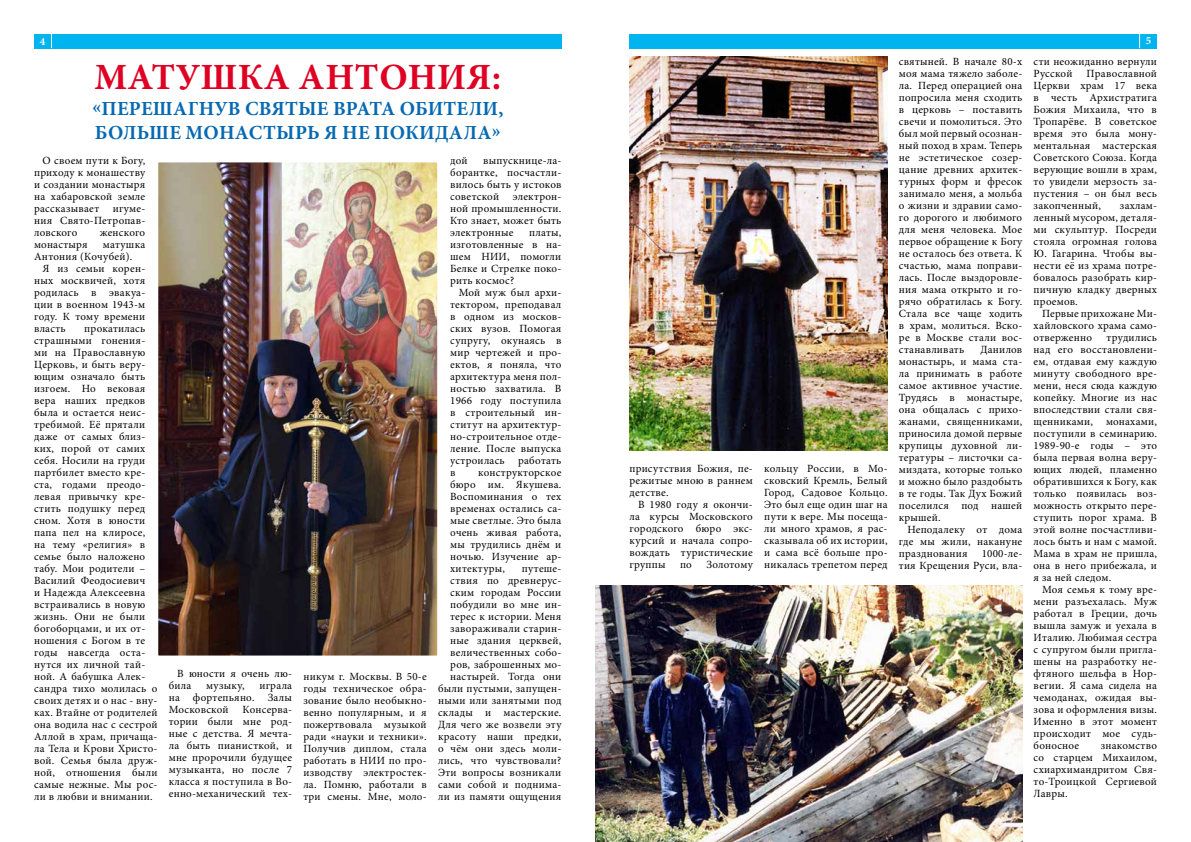
<style>
.page{position:relative;width:1191px;height:842px;background:#fff}
.page>*{position:absolute;margin:0;border:0;box-sizing:border-box;transform-origin:0 0}
.t1{font:700 37px "Minion Pro";letter-spacing:.01em;color:#df0023}
.t2{font:700 20px/24px "Minion Pro";letter-spacing:.01em;color:#0669b2}
.t3{font:11px/12px "Minion Pro";letter-spacing:.02em;color:#000;text-align:justify}
.t4{font:700 11px "Minion Pro";color:#fff}
</style>
<div class="page">
<div style="left:34px;top:34px;width:527px;height:14px;background:#00b5ef"></div>
<div style="left:629px;top:34px;width:528px;height:14px;background:#00b5ef"></div>
<svg style="left:51px;top:34px;width:1px;height:14px"></svg>
<svg style="left:1139px;top:34px;width:1px;height:14px"></svg>
<img style="left:159px;top:163px;width:277px;height:491px">
<div style="left:145px;top:149px;width:305px;height:519px;border:13px solid #fff"></div>
<img style="left:629px;top:57px;width:258px;height:394px">
<img style="left:595px;top:585px;width:427px;height:257px">
<p class="t4" style="left:40px;top:34px;width:7px">4</p>
<p class="t4" style="left:1145px;top:33px;width:7px">5</p>
<h1 class="t1" style="left:94px;top:51px;width:408px">МАТУШКА АНТОНИЯ:</h1>
<h2 class="t2" style="left:92px;top:97px;width:413px">«ПЕРЕШАГНУВ СВЯТЫЕ ВРАТА ОБИТЕЛИ,<br>БОЛЬШЕ МОНАСТЫРЬ Я НЕ ПОКИДАЛА»</h2>
<p class="t3" style="left:34px;top:154px;width:113px;text-indent:9px">О своем пути к Богу, приходу к монашеству и создании монастыря на хабаровской земле рассказывает игуме&shy;ния Свято-Петропав&shy;ловского</p>
<p class="t3" style="left:899px;top:55px;width:125px">святыней. В начале 80-х моя мама тяжело заболе&shy;ла. Перед операцией она попросила меня сходить в церковь – поставить свечи и помолиться. Это был мой первый осознан&shy;ный поход в храм. Теперь не эстетическое созер&shy;цание древних архитек&shy;турных форм и фресок занимало меня, а мольба о жизни и здравии само&shy;го дорогого и любимого для меня человека. Мое первое обращение к Богу не осталось без ответа. К счастью, мама поправи&shy;лась. После выздоровле&shy;ния мама открыто и го&shy;рячо обратилась к Богу.<br>Стала все чаще ходить в храм, молиться. Вско&shy;ре в Москве стали вос&shy;станавливать</p>
<p class="t3" style="left:1033px;top:55px;width:125px">сти неожиданно вернули<br>Русской</p>
<p class="t3" style="left:1033px;top:67px;width:125px;text-indent:53px">Православной Церкви храм 17 века в честь Архистратига Божия Михаила, что в Тропарёве. В советское время это была мону&shy;ментальная мастерская Советского Союза. Когда верующие вошли в храм, то увидели мерзость за&shy;пустения – он был весь закопченный,</p>
<p class="t3" style="left:450px;top:155px;width:19px">дой</p>
<p class="t3" style="left:450px;top:155px;width:113px;text-indent:33px">выпускнице-ла&shy;борантке, посчастли&shy;вилось быть у истоков советской</p>
<p class="t3" style="left:450px;top:191px;width:113px;text-indent:63px">электрон&shy;ной промышленности.<br>Кто знает, может быть электронные</p>
<p class="t3" style="left:1033px;top:199px;width:125px;text-indent:86px">захлам&shy;ленный мусором, деталя&shy;ми скульптур. Посреди стояла огромная голова Ю. Гагарина. Чтобы вы&shy;нести её из храма потре&shy;бовалось разобрать кир&shy;пичную кладку дверных проемов.</p>
<p class="t3" style="left:1033px;top:307px;width:125px;text-indent:9px">Первые прихожане Ми&shy;хайловского храма само&shy;отверженно</p>
<p class="t3" style="left:100px;top:226px;width:47px">женского</p>
<p class="t3" style="left:450px;top:227px;width:113px;text-indent:79px">платы, изготовленные в на&shy;шем НИИ, помогли Белке и Стрелке поко&shy;рить космос?</p>
<p class="t3" style="left:450px;top:287px;width:113px;text-indent:9px">Мой муж был архи&shy;тектором, преподавал в одном из москов&shy;ских вузов. Помогая супругу, окунаясь в мир чертежей и про&shy;ектов, я поняла, что архитектура меня пол&shy;ностью захватила. В 1966 году поступила в строительный ин&shy;ститут на архитектур&shy;но-строительное отде&shy;ление. После выпуска устроилась работать в</p>
<p class="t3" style="left:34px;top:238px;width:55px">монастыря</p>
<p class="t3" style="left:34px;top:238px;width:113px;text-indent:69px">матушка<br>Антония (Кочубей).</p>
<p class="t3" style="left:34px;top:262px;width:113px;text-indent:9px">Я из семьи корен&shy;ных москвичей, хотя родилась в эвакуа&shy;ции в военном 1943-м году. К тому времени власть</p>
<p class="t3" style="left:34px;top:322px;width:125px;text-align:left;text-indent:50px">прокатилась страшными гонения&shy;ми на Православную<br>Церковь, и быть веру&shy;ющим означало быть изгоем. Но вековая вера наших предков была и остается неис&shy;требимой. Её прятали даже от самых близ&shy;ких, порой от самих себя. Носили на груди партбилет вместо кре&shy;ста, годами преодо&shy;левая привычку кре&shy;стить подушку перед сном. Хотя в юности папа пел на клиросе, на тему «религия» в семье было наложено табу. Мои родители –<br>Василий Феодосиевич<br>и Надежда Алексеевна встраивались в новую жизнь. Они не были богоборцами, и их от&shy;ношения с Богом в те годы навсегда оста&shy;нутся их личной тай&shy;ной. А бабушка Алек&shy;сандра тихо молилась о своих детях и о нас - вну&shy;ках. Втайне от родителей она водила нас с сестрой<br>Аллой в храм, причаща&shy;ла Тела и Крови Христо&shy;вой. Семья была друж&shy;ной, отношения были самые нежные. Мы рос&shy;ли в любви и внимании.</p>
<p class="t3" style="left:1033px;top:331px;width:125px;text-indent:73px">трудились над его восстановлени&shy;ем, отдавая ему каждую минуту свободного вре&shy;мени, неся сюда каждую копейку. Многие из нас впоследствии стали свя&shy;щенниками, монахами, поступили в семинарию.<br>1989-90-е годы – это была первая волна веру&shy;ющих людей, пламенно обратившихся к Богу, как только появилась воз&shy;можность открыто пере&shy;ступить порог храма. В этой волне посчастливи&shy;лось быть и нам с мамой.<br>Мама в храм не пришла, она в него прибежала, и я за ней следом.</p>
<p class="t3" style="left:1033px;top:583px;width:125px;text-indent:9px">Моя семья к тому вре&shy;мени разъехалась. Муж работал в Греции, дочь вышла замуж и уехала в Италию. Любимая сестра с супругом были пригла&shy;шены на разработку не&shy;фтяного шельфа в Нор&shy;вегии. Я сама сидела на чемоданах, ожидая вы&shy;зова и оформления визы.<br>Именно в этот момент происходит мое судь&shy;боносное</p>
<p class="t3" style="left:899px;top:343px;width:125px;text-indent:82px">Данилов монастырь, и мама ста&shy;ла принимать в работе самое активное участие.<br>Трудясь в монастыре, она общалась с прихо&shy;жанами, священниками, приносила домой первые крупицы духовной ли&shy;тературы – листочки са&shy;миздата, которые только и можно было раздобыть в те годы. Так Дух Божий поселился под нашей крышей.</p>
<p class="t3" style="left:899px;top:523px;width:125px;text-indent:9px">Неподалеку от дома где мы жили, накануне празднования</p>
<p class="t3" style="left:629px;top:462px;width:125px">присутствия Божия, пе&shy;режитые мною в раннем детстве.</p>
<p class="t3" style="left:629px;top:498px;width:125px;text-indent:9px">В 1980 году я окончи&shy;ла курсы Московского городского бюро экс&shy;курсий и начала сопро&shy;вождать туристические группы</p>
<p class="t3" style="left:764px;top:462px;width:125px">кольцу России, в Мо&shy;сковский Кремль, Белый Город, Садовое Кольцо.<br>Это был еще один шаг на пути к вере. Мы посеща&shy;ли много храмов, я рас&shy;сказывала об их истории, и сама всё больше про&shy;никалась трепетом перед</p>
<p class="t3" style="left:450px;top:467px;width:113px;text-indent:28px">конструкторское бюро им. Якушева.<br>Воспоминания о тех временах остались са&shy;мые светлые. Это была очень живая работа, мы трудились днём и ночью. Изучение ар&shy;хитектуры,</p>
<p class="t3" style="left:899px;top:547px;width:125px;text-align:right">1000-ле-<br>тия Крещения Руси, вла-</p>
<p class="t3" style="left:680px;top:558px;width:13px">по</p>
<p class="t3" style="left:706px;top:558px;width:48px">Золотому</p>
<p class="t3" style="left:438px;top:563px;width:125px;text-align:right">путеше-<br>ствия по древнерус&shy;ским городам России побудили во мне ин&shy;терес к истории. Меня завораживали старин&shy;ные здания церквей, величественных собо&shy;ров, заброшенных мо&shy;настырей. Тогда они были пустыми, запущен&shy;ными или занятыми под склады и мастерские.<br>Для чего же возвели эту красоту наши предки, о чём они здесь моли&shy;лись, что чувствовали?<br>Эти вопросы возникали сами собой и поднима&shy;ли из памяти ощущения</p>
<p class="t3" style="left:169px;top:667px;width:125px;text-indent:9px">В юности я очень лю&shy;била</p>
<p class="t3" style="left:303px;top:670px;width:125px">никум г. Москвы. В 50-е годы техническое обра&shy;зование было необыкно&shy;венно популярным, и я пожертвовала музыкой ради «науки и техники».<br>Получив диплом, стала работать в НИИ по про&shy;изводству электростек&shy;ла. Помню, работали в три смены. Мне, моло-</p>
<p class="t3" style="left:169px;top:679px;width:125px;text-indent:91px">играла на фортепьяно. Залы Московской</p>
<p class="t3" style="left:206px;top:679px;width:40px">музыку,</p>
<p class="t3" style="left:169px;top:703px;width:125px;text-indent:74px">Консерва&shy;тории были мне род&shy;ные с детства. Я мечта&shy;ла быть пианисткой, и мне пророчили будущее музыканта, но после 7 класса я поступила в Во&shy;енно-механический тех-</p>
<p class="t3" style="left:1033px;top:739px;width:125px;text-indent:67px">знакомство со старцем Михаилом, схиархимандритом Свя&shy;то-Троицкой Сергиевой Лавры.</p>
</div>
